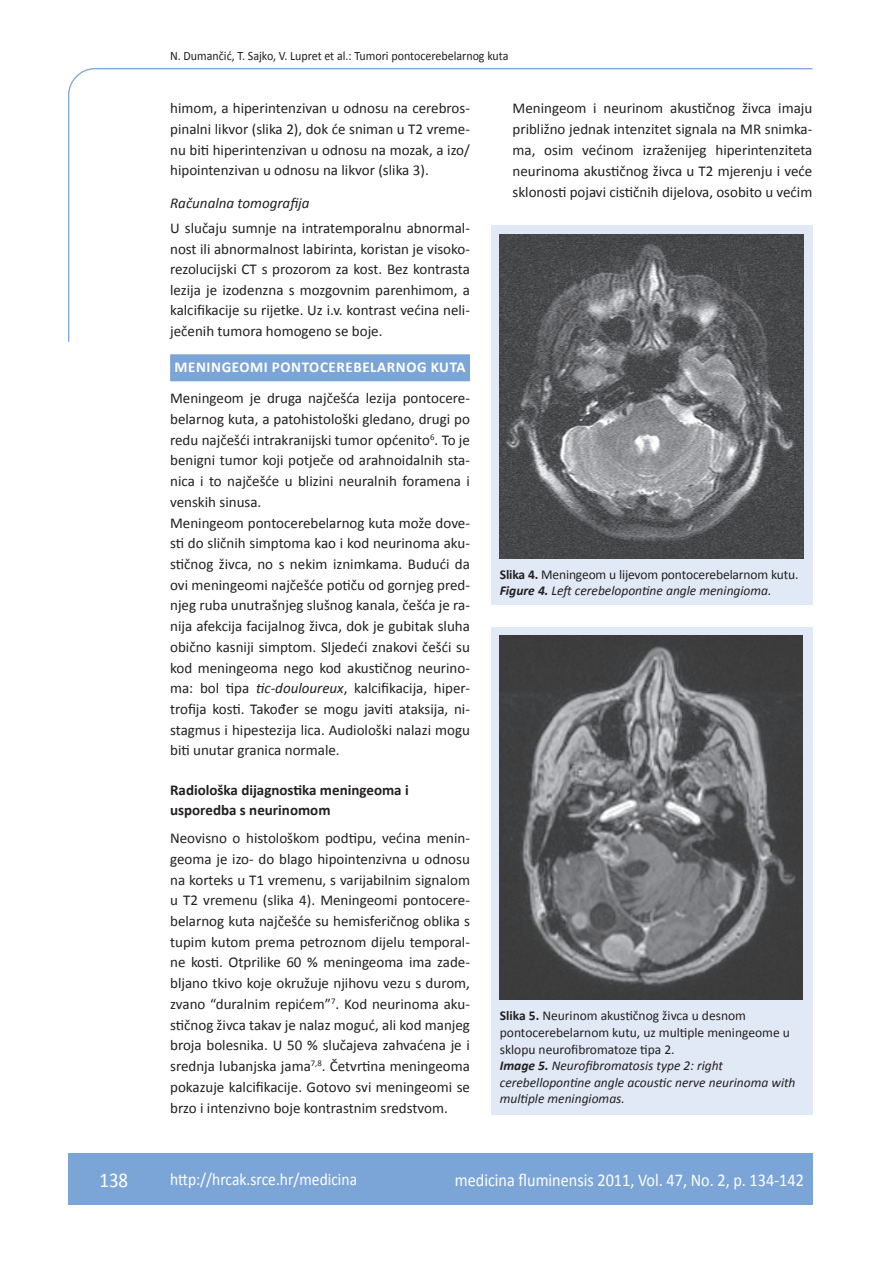
<style>
.page{position:relative;width:889px;height:1268px;background:#fff}
.page>*{position:absolute;margin:0;border:0;box-sizing:border-box;transform-origin:0 0}
.t1{font:21px "Calibri";color:#fff;scale:.9 1}
.t2{font:18px "Calibri";color:#fff;scale:.9 1}
.t3{font:17.25px "Calibri";color:#fff;scale:.9 1}
.t4{font:15px/20.7px "Calibri";color:#231f20;text-align:justify}
.t5{font:700 15px/20.7px "Calibri";color:#231f20}
.t6{font:700 15px "Calibri";letter-spacing:.04em;color:#fff}
.t7{font:italic 15px "Calibri";color:#231f20}
.t8{font:13.5px/16.5px "Calibri";color:#231f20}
.t9{font:12.75px "Calibri";color:#231f20;scale:.94 1}
.s1{font-style:italic}
.s2{font-weight:700}
.s3{font-weight:700;font-style:italic}
</style>
<div class="page">
<svg style="left:68px;top:68px;width:745px;height:275px"></svg>
<div style="left:68px;top:1152px;width:744px;height:51px;background:#7ca5d7"></div>
<div style="left:170px;top:354px;width:300px;height:27px;background:#7ca5d7"></div>
<div style="left:491px;top:225px;width:321px;height:380px;background:#e1e9f6"></div>
<img style="left:500px;top:234px;width:304px;height:324px">
<div style="left:491px;top:626px;width:321px;height:488px;background:#e1e9f6"></div>
<img style="left:500px;top:635px;width:303px;height:364px">
<p class="t9" style="left:170px;top:47px;width:361px">N. Dumančić, T. Sajko, V. Lupret et al.: Tumori pontocerebelarnog kuta</p>
<p class="t4" style="left:170px;top:97px;width:301px">himom, a hiperintenzivan u odnosu na cerebros&shy;pinalni likvor (slika 2), dok će sniman u T2 vreme&shy;nu biti hiperintenzivan u odnosu na mozak, a izo/ hipointenzivan u odnosu na likvor (slika 3).</p>
<p class="t7" style="left:170px;top:194px;width:141px">Računalna tomografija</p>
<p class="t4" style="left:170px;top:217px;width:301px">U slučaju sumnje na intratemporalnu abnormal&shy;nost ili abnormalnost labirinta, koristan je visoko&shy;rezolucijski CT s prozorom za kost. Bez kontrasta lezija je izodenzna s mozgovnim parenhimom, a kalcifikacije su rijetke. Uz i.v. kontrast većina neli&shy;ječenih tumora homogeno se boje.</p>
<p class="t6" style="left:174px;top:357px;width:292px">MENINGEOMI PONTOCEREBELARNOG KUTA</p>
<p class="t4" style="left:170px;top:387px;width:301px;text-align:left">Meningeom je druga najčešća lezija pontocere&shy;belarnog kuta, a patohistološki gledano, drugi po redu najčešći intrakranijski tumor općenito<sup>6</sup>. To je benigni tumor koji potječe od arahnoidalnih sta&shy;nica i to najčešće u blizini neuralnih foramena i venskih sinusa.<br>Meningeom pontocerebelarnog kuta može dove&shy;sti do sličnih simptoma kao i kod neurinoma aku&shy;stičnog živca, no s nekim iznimkama. Budući da ovi meningeomi najčešće potiču od gornjeg pred&shy;njeg ruba unutrašnjeg slušnog kanala, češća je ra&shy;nija afekcija facijalnog živca, dok je gubitak sluha obično kasniji simptom. Sljedeći znakovi češći su kod meningeoma nego kod akustičnog neurino&shy;ma: bol tipa <span class="s1">tic-douloureux</span>, kalcifikacija, hiper&shy;trofija kosti. Također se mogu javiti ataksija, ni&shy;stagmus i hipestezija lica. Audiološki nalazi mogu biti unutar granica normale.</p>
<p class="t5" style="left:170px;top:778px;width:240px">Radiološka dijagnostika meningeoma i usporedba s neurinomom</p>
<p class="t4" style="left:170px;top:826px;width:301px">Neovisno o histološkom podtipu, većina menin&shy;geoma je izo- do blago hipointenzivna u odnosu na korteks u T1 vremenu, s varijabilnim signalom u T2 vremenu (slika 4). Meningeomi pontocere&shy;belarnog kuta najčešće su hemisferičnog oblika s tupim kutom prema petroznom dijelu temporal&shy;ne kosti. Otprilike 60 % meningeoma ima zade&shy;bljano tkivo koje okružuje njihovu vezu s durom, zvano “duralnim repićem”<sup>7</sup>. Kod neurinoma aku&shy;stičnog živca takav je nalaz moguć, ali kod manjeg broja bolesnika. U 50 % slučajeva zahvaćena je i srednja lubanjska jama<sup>7,8</sup>. Četvrtina meningeoma pokazuje kalcifikacije. Gotovo svi meningeomi se brzo i intenzivno boje kontrastnim sredstvom.</p>
<p class="t4" style="left:512px;top:97px;width:301px">Meningeom i neurinom akustičnog živca imaju približno jednak intenzitet signala na MR snimka&shy;ma, osim većinom izraženijeg hiperintenziteta neurinoma akustičnog živca u T2 mjerenju i veće sklonosti pojavi cističnih dijelova, osobito u većim</p>
<p class="t8" style="left:500px;top:565px;width:300px"><span class="s2">Slika 4.</span> Meningeom u lijevom pontocerebelarnom kutu.<br><span class="s3">Figure 4.</span> <span class="s1">Left cerebelopontine angle meningioma.</span></p>
<p class="t8" style="left:500px;top:1006px;width:297px"><span class="s2">Slika 5.</span> Neurinom akustičnog živca u desnom pontocerebelarnom kutu, uz multiple meningeome u sklopu neurofibromatoze tipa 2.<br><span class="s3">Image 5.</span> <span class="s1">Neurofibromatosis type 2: right cerebellopontine angle acoustic nerve neurinoma with multiple meningiomas.</span></p>
<h1 class="t1" style="left:99px;top:1166px;width:33px">138</h1>
<p class="t3" style="left:170px;top:1167px;width:209px">http://hrcak.srce.hr/medicina</p>
<p class="t2" style="left:455px;top:1168px;width:389px">medicina fluminensis 2011, Vol. 47, No. 2, p. 134-142</p>
</div>
